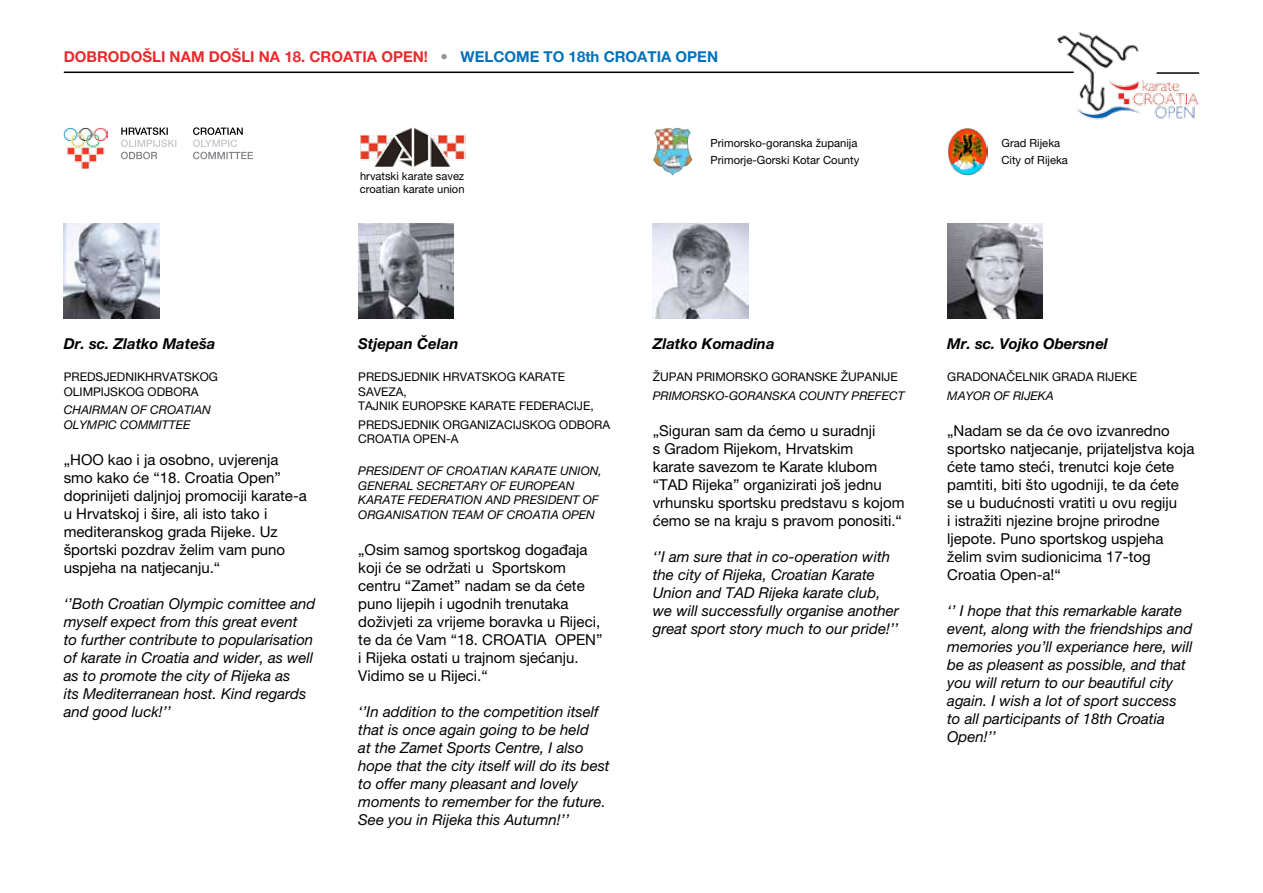
<style>
.page{position:relative;width:1263px;height:893px;background:#fff}
.page>*{position:absolute;margin:0;border:0;box-sizing:border-box;transform-origin:0 0}
.t1{font:15px/18px "Helvetica Neue LT Pro";color:#000}
.t2{font:italic 15px/18px "Helvetica Neue LT Pro";color:#000}
.t3{font:italic 700 15px "Helvetica Neue LT Pro";color:#000}
.t4{font:700 15px "Helvetica Neue LT Pro";color:#e82c2e}
.t5{font:700 15px "Helvetica Neue LT Pro";color:#0072bc}
.t6{font:12px/14.4px "Helvetica Neue LT Pro";color:#000}
.t7{font:italic 12px/14.4px "Helvetica Neue LT Pro";color:#000}
.t8{font:11.25px/16.6px "Helvetica Neue LT Pro";color:#000}
.t9{font:11.1px/13.4px "Helvetica Neue LT Pro";color:#000}
</style>
<div class="page">
<img style="left:64px;top:223px;width:95px;height:96px">
<svg style="left:121px;top:127px;width:55px;height:32px"></svg>
<svg style="left:193px;top:127px;width:60px;height:32px"></svg>
<img style="left:64px;top:128px;width:43px;height:41px">
<img style="left:1057px;top:32px;width:142px;height:88px">
<img style="left:358px;top:223px;width:96px;height:96px">
<img style="left:653px;top:223px;width:95px;height:96px">
<img style="left:947px;top:223px;width:96px;height:96px">
<img style="left:360px;top:128px;width:105px;height:39px">
<img style="left:653px;top:128px;width:22px;height:37px">
<img style="left:948px;top:128px;width:40px;height:48px">
<hr style="left:64px;top:72px;width:1010px;height:1px;background:#000">
<hr style="left:1157px;top:72px;width:42px;height:2px;background:#000">
<p class="t4" style="left:64px;top:47px;width:366px">DOBRODOŠLI NAM DOŠLI NA 18. CROATIA OPEN!</p>
<p class="t5" style="left:461px;top:47px;width:259px">WELCOME TO 18th CROATIA OPEN</p>
<p class="t9" style="left:360px;top:169px;width:106px">hrvatski karate savez croatian karate union</p>
<p class="t8" style="left:711px;top:135px;width:150px">Primorsko-goranska županija<br>Primorje-Gorski Kotar County</p>
<p class="t8" style="left:1001px;top:134px;width:68px;line-height:17.7px">Grad Rijeka<br>City of Rijeka</p>
<p class="t3" style="left:64px;top:334px;width:153px">Dr. sc. Zlatko Mateša</p>
<p class="t6" style="left:64px;top:370px;width:156px">PREDSJEDNIKHRVATSKOG<br>OLIMPIJSKOG ODBORA</p>
<p class="t7" style="left:64px;top:403px;width:149px">CHAIRMAN OF CROATIAN<br>OLYMPIC COMMITTEE</p>
<p class="t1" style="left:64px;top:450px;width:245px">„HOO kao i ja osobno, uvjerenja smo kako će “18. Croatia Open” doprinijeti daljnjoj promociji karate-a u Hrvatskoj i šire, ali isto tako i mediteranskog grada Rijeke. Uz športski pozdrav želim vam puno uspjeha na natjecanju.“</p>
<p class="t2" style="left:64px;top:594px;width:253px">‘’Both Croatian Olympic comittee and myself expect from this great event<br>to further contribute to popularisation of karate in Croatia and wider, as well as to promote the city of Rijeka as<br>its Mediterranean host. Kind regards and good luck!’’</p>
<p class="t3" style="left:358px;top:334px;width:102px">Stjepan Čelan</p>
<p class="t6" style="left:358px;top:370px;width:237px">PREDSJEDNIK HRVATSKOG KARATE<br>SAVEZA,<br>TAJNIK EUROPSKE KARATE FEDERACIJE,</p>
<p class="t6" style="left:358px;top:417px;width:253px">PREDSJEDNIK ORGANIZACIJSKOG ODBORA<br>CROATIA OPEN-A</p>
<p class="t7" style="left:358px;top:464px;width:245px">PRESIDENT OF CROATIAN KARATE UNION, GENERAL SECRETARY OF EUROPEAN KARATE FEDERATION AND PRESIDENT OF ORGANISATION TEAM OF CROATIA OPEN</p>
<p class="t1" style="left:358px;top:540px;width:246px">„Osim samog sportskog događaja koji će se održati u Sportskom centru “Zamet” nadam se da ćete puno lijepih i ugodnih trenutaka doživjeti za vrijeme boravka u Rijeci, te da će Vam “18. CROATIA OPEN” i Rijeka ostati u trajnom sjećanju.<br>Vidimo se u Rijeci.“</p>
<p class="t2" style="left:358px;top:702px;width:253px">‘’In addition to the competition itself that is once again going to be held<br>at the Zamet Sports Centre, I also hope that the city itself will do its best to offer many pleasant and lovely moments to remember for the future.<br>See you in Rijeka this Autumn!’’</p>
<p class="t3" style="left:653px;top:334px;width:123px">Zlatko Komadina</p>
<p class="t6" style="left:653px;top:370px;width:246px">ŽUPAN PRIMORSKO GORANSKE ŽUPANIJE</p>
<p class="t7" style="left:653px;top:388px;width:253px">PRIMORSKO-GORANSKA COUNTY PREFECT</p>
<p class="t1" style="left:653px;top:421px;width:253px">„Siguran sam da ćemo u suradnji<br>s Gradom Rijekom, Hrvatskim<br>karate savezom te Karate klubom “TAD Rijeka” organizirati još jednu vrhunsku sportsku predstavu s kojom ćemo se na kraju s pravom ponositi.“</p>
<p class="t2" style="left:653px;top:547px;width:248px">‘’I am sure that in co-operation with the city of Rijeka, Croatian Karate Union and TAD Rijeka karate club, we will successfully organise another great sport story much to our pride!’’</p>
<p class="t3" style="left:947px;top:334px;width:162px">Mr. sc. Vojko Obersnel</p>
<p class="t6" style="left:947px;top:370px;width:191px">GRADONAČELNIK GRADA RIJEKE</p>
<p class="t7" style="left:947px;top:388px;width:108px">MAYOR OF RIJEKA</p>
<p class="t1" style="left:947px;top:421px;width:249px">„Nadam se da će ovo izvanredno sportsko natjecanje, prijateljstva koja ćete tamo steći, trenutci koje ćete pamtiti, biti što ugodniji, te da ćete se u budućnosti vratiti u ovu regiju<br>i istražiti njezine brojne prirodne ljepote. Puno sportskog uspjeha želim svim sudionicima 17-tog Croatia Open-a!“</p>
<p class="t2" style="left:947px;top:601px;width:247px">‘’ I hope that this remarkable karate event, along with the friendships and memories you’ll experiance here, will be as pleasent as possible, and that you will return to our beautiful city again. I wish a lot of sport success to all participants of 18th Croatia<br>Open!’’</p>
</div>
